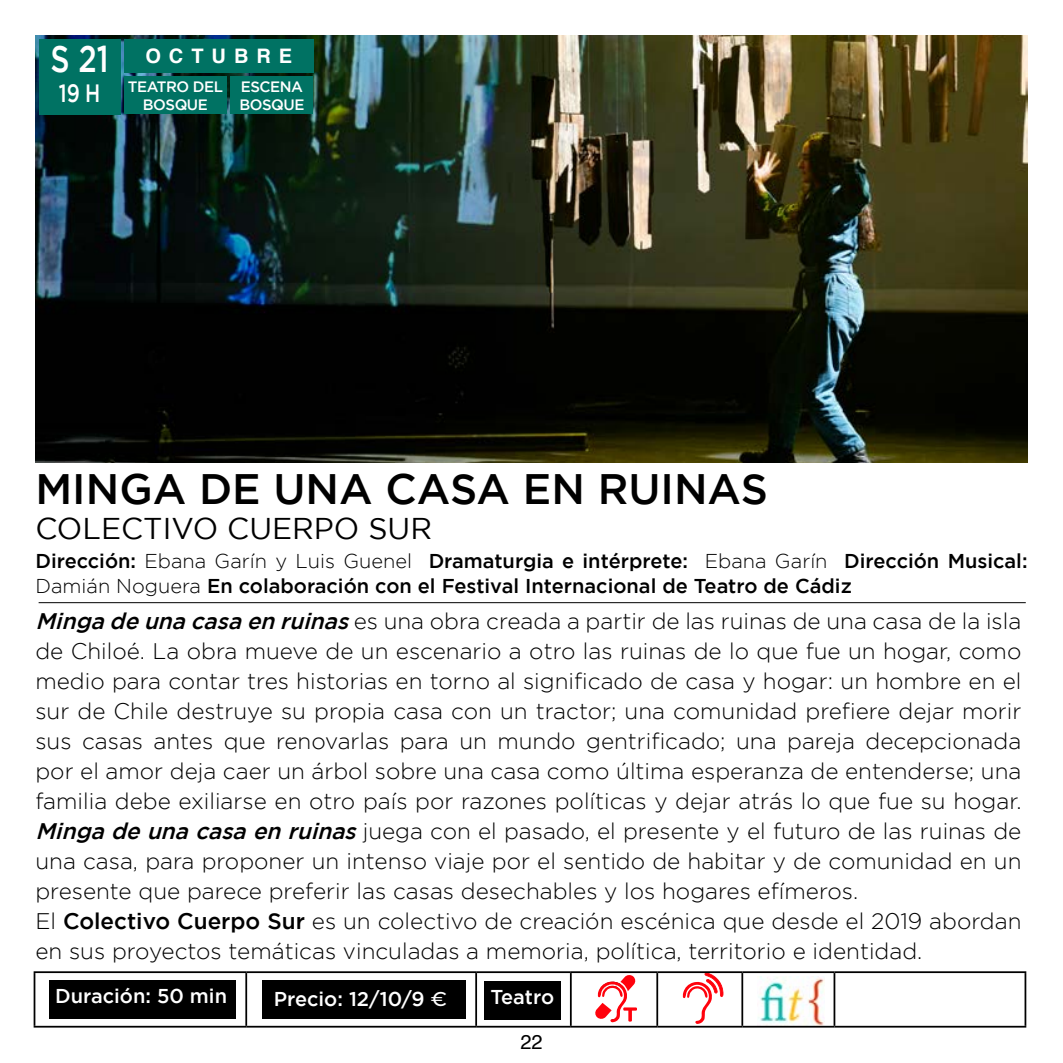
<style>
.page{position:relative;width:1063px;height:1063px;background:#fff}
.page>*{position:absolute;margin:0;border:0;box-sizing:border-box;transform-origin:0 0}
.t1{font:500 42.5px "Gotham";color:#000}
.t2{font:500 37.5px "Gotham";color:#fff;scale:.8 1}
.t3{font:30px "Gotham";color:#000}
.t4{font:500 25px "Gotham";color:#fff;scale:.8 1}
.t5{font:300 22.5px/30px "Gotham";color:#000}
.t6{font:500 20px/25px "Gotham";color:#000}
.t7{font:500 20px "Gotham";color:#fff}
.t8{font:700 20px "Helvetica";letter-spacing:.4em;color:#fff}
.t9{font:20px "Helvetica";color:#000}
.t10{font:500 15px/17.5px "Gotham";letter-spacing:-.03em;color:#fff;text-align:center}
.s1{font-weight:300}
.s2{font-weight:500;font-style:italic}
.s3{font-weight:500}
.s4{font-family:"Montserrat"}
</style>
<div class="page">
<img style="left:35px;top:35px;width:993px;height:427px">
<div style="left:124px;top:39px;width:189px;height:33px;background:#007263"></div>
<div style="left:124px;top:77px;width:103px;height:37px;background:#007263"></div>
<div style="left:231px;top:77px;width:82px;height:37px;background:#007263"></div>
<div style="left:39px;top:39px;width:81px;height:75px;background:#007263"></div>
<div style="left:49px;top:980px;width:186px;height:39px;background:#000"></div>
<div style="left:262px;top:980px;width:204px;height:39px;background:#000"></div>
<div style="left:485px;top:981px;width:76px;height:39px;background:#000"></div>
<svg style="left:595px;top:975px;width:42px;height:47px"></svg>
<svg style="left:682px;top:973px;width:42px;height:51px"></svg>
<hr style="left:39px;top:602px;width:987px;height:1px;background:#000">
<img style="left:758px;top:977px;width:67px;height:48px">
<hr style="left:34px;top:971px;width:212px;height:2px;background:#000">
<hr style="left:34px;top:973px;width:1px;height:53px;background:#000">
<hr style="left:246px;top:971px;width:230px;height:2px;background:#000">
<hr style="left:245px;top:973px;width:2px;height:53px;background:#000">
<hr style="left:476px;top:971px;width:95px;height:2px;background:#000">
<hr style="left:475px;top:973px;width:2px;height:53px;background:#000">
<hr style="left:571px;top:971px;width:86px;height:2px;background:#000">
<hr style="left:570px;top:973px;width:2px;height:53px;background:#000">
<hr style="left:657px;top:971px;width:85px;height:2px;background:#000">
<hr style="left:656px;top:973px;width:2px;height:53px;background:#000">
<hr style="left:742px;top:971px;width:92px;height:2px;background:#000">
<hr style="left:741px;top:973px;width:2px;height:53px;background:#000">
<hr style="left:834px;top:971px;width:192px;height:2px;background:#000">
<hr style="left:834px;top:973px;width:1px;height:53px;background:#000">
<hr style="left:1025px;top:973px;width:1px;height:53px;background:#000">
<hr style="left:34px;top:1026px;width:212px;height:2px;background:#000">
<hr style="left:246px;top:1026px;width:230px;height:2px;background:#000">
<hr style="left:476px;top:1026px;width:95px;height:2px;background:#000">
<hr style="left:571px;top:1026px;width:86px;height:2px;background:#000">
<hr style="left:657px;top:1026px;width:85px;height:2px;background:#000">
<hr style="left:742px;top:1026px;width:92px;height:2px;background:#000">
<hr style="left:834px;top:1026px;width:192px;height:2px;background:#000">
<h2 class="t2" style="left:50px;top:38px;width:75px">S 21</h2>
<p class="t4" style="left:59px;top:79px;width:53px">19 H</p>
<p class="t8" style="left:145px;top:40px;width:148px">OCTUBRE</p>
<p class="t10" style="left:128px;top:78px;width:97px">TEATRO DEL<br>BOSQUE</p>
<p class="t10" style="left:239px;top:78px;width:67px;text-align:left">ESCENA<br>BOSQUE</p>
<h1 class="t1" style="left:35px;top:464px;width:734px">MINGA DE UNA CASA EN RUINAS</h1>
<h3 class="t3" style="left:35px;top:511px;width:398px">COLECTIVO CUERPO SUR</h3>
<p class="t6" style="left:35px;top:548px;width:994px">Dirección: <span class="s1">Ebana Garín y Luis Guenel</span> Dramaturgia e intérprete: <span class="s1">Ebana Garín</span> Dirección Musical:<br><span class="s1">Damián Noguera</span> En colaboración con el Festival Internacional de Teatro de Cádiz</p>
<p class="t5" style="left:35px;top:605px;width:988px"><span class="s2">Minga de una casa en ruinas</span>es una obra creada a partir de las ruinas de una casa de la isla de Chiloé. La obra mueve de un escenario a otro las ruinas de lo que fue un hogar, como medio para contar tres historias en torno al significado de casa y hogar: un hombre en el sur de Chile destruye su propia casa con un tractor; una comunidad prefiere dejar morir sus casas antes que renovarlas para un mundo gentrificado; una pareja decepcionada por el amor deja caer un árbol sobre una casa como última esperanza de entenderse; una familia debe exiliarse en otro país por razones políticas y dejar atrás lo que fue su hogar.<br><span class="s2">Minga de una casa en ruinas</span>juega con el pasado, el presente y el futuro de las ruinas de una casa, para proponer un intenso viaje por el sentido de habitar y de comunidad en un presente que parece preferir las casas desechables y los hogares efímeros.<br>El <span class="s3">Colectivo Cuerpo Sur</span> es un colectivo de creación escénica que desde el 2019 abordan en sus proyectos temáticas vinculadas a memoria, política, territorio e identidad.</p>
<p class="t7" style="left:55px;top:985px;width:173px">Duración: 50 min</p>
<p class="t7" style="left:274px;top:987px;width:174px">Precio: 12/10/9 <span class="s4">€</span></p>
<p class="t7" style="left:491px;top:985px;width:65px">Teatro</p>
<p class="t9" style="left:520px;top:1026px;width:24px">22</p>
</div>
